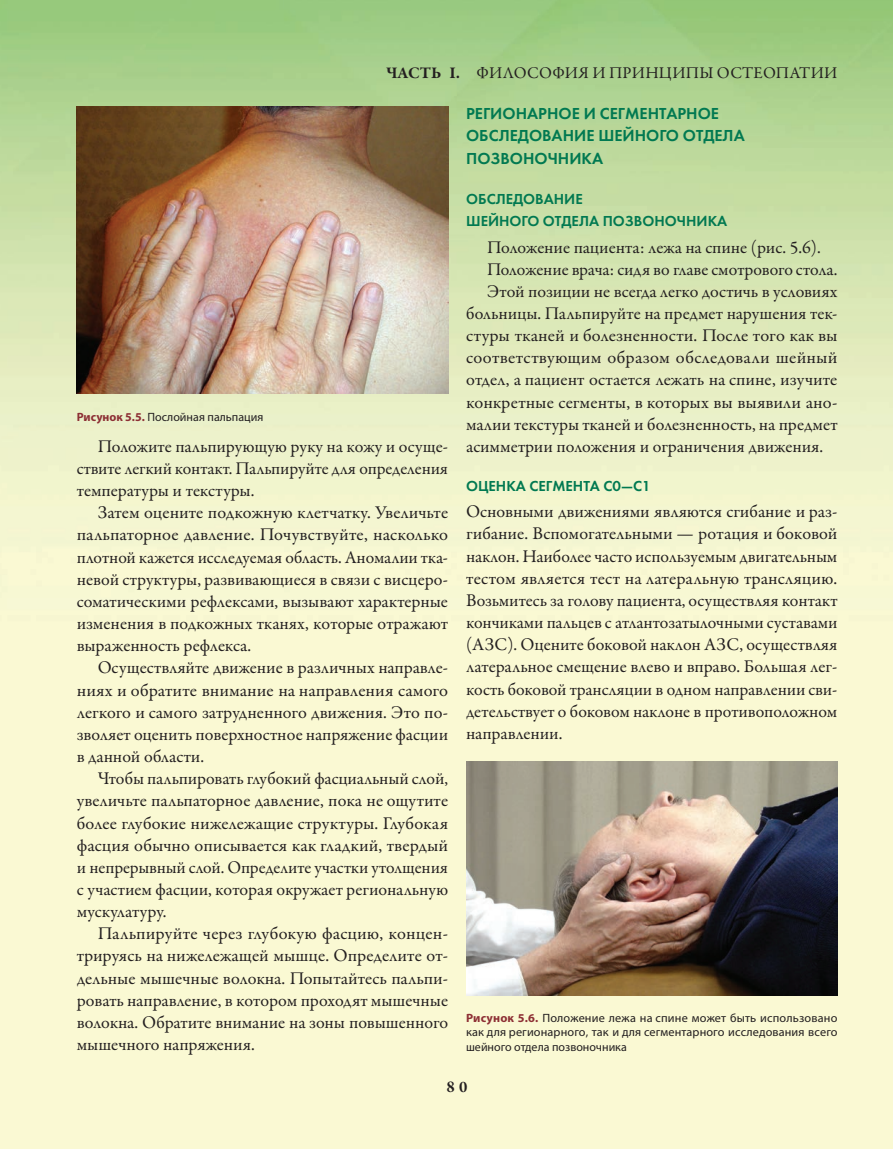
<style>
.page{position:relative;width:893px;height:1149px;background:#fff}
.page>*{position:absolute;margin:0;border:0;box-sizing:border-box;transform-origin:0 0}
.t1{font:18px/22.2px "Garamond Premr Pro";color:#231f20;text-align:justify}
.t2{font:16.5px/22.2px "Futura Demi C";color:#017951}
.t3{font:16.5px "Garamond Premr Pro";letter-spacing:.01em;color:#231f20}
.t4{font:700 16.5px "Garamond Premr Pro";color:#231f20}
.t5{font:15px/22.2px "Futura Demi C";color:#017951}
.t6{font:12px/14.4px "Myriad Pro";color:#231f20;text-align:justify}
.s1{font-weight:700}
.s2{font-weight:700;color:#8d2f34}
</style>
<div class="page">
<img style="left:0;top:0;width:893px;height:1148px">
<img style="left:77px;top:107px;width:371px;height:286px">
<img style="left:466px;top:761px;width:371px;height:233px">
<p class="t3" style="left:386px;top:63px;width:453px"><span class="s1">ЧАСТЬ I.</span> ФИЛОСОФИЯ И ПРИНЦИПЫ ОСТЕОПАТИИ</p>
<p class="t6" style="left:77px;top:409px;width:188px"><span class="s2">Рисунок 5.5.</span> Послойная пальпация</p>
<p class="t1" style="left:77px;top:435px;width:373px;text-indent:21px">Положите пальпирующую руку на кожу и осуще&shy;ствите легкий контакт. Пальпируйте для определения температуры и текстуры.</p>
<p class="t1" style="left:77px;top:502px;width:373px;text-indent:21px">Затем оцените подкожную клетчатку. Увеличьте пальпаторное давление. Почувствуйте, насколько плотной кажется исследуемая область. Аномалии тка&shy;невой структуры, развивающиеся в связи с висцеро&shy;соматическими рефлексами, вызывают характерные изменения в подкожных тканях, которые отражают выраженность рефлекса.</p>
<p class="t1" style="left:77px;top:657px;width:373px;text-indent:21px">Осуществляйте движение в различных направле&shy;ниях и обратите внимание на направления самого легкого и самого затрудненного движения. Это по&shy;зволяет оценить поверхностное напряжение фасции в данной области.</p>
<p class="t1" style="left:77px;top:767px;width:373px;text-indent:21px">Чтобы пальпировать глубокий фасциальный слой, увеличьте пальпаторное давление, пока не ощутите более глубокие нижележащие структуры. Глубокая фасция обычно описывается как гладкий, твердый и непрерывный слой. Определите участки утолщения с участием фасции, которая окружает региональную мускулатуру.</p>
<p class="t1" style="left:77px;top:922px;width:373px;text-indent:21px">Пальпируйте через глубокую фасцию, концен&shy;трируясь на нижележащей мышце. Определите от&shy;дельные мышечные волокна. Попытайтесь пальпи&shy;ровать направление, в котором проходят мышечные волокна. Обратите внимание на зоны повышенного мышечного напряжения.</p>
<p class="t2" style="left:466px;top:103px;width:280px">РЕГИОНАРНОЕ И СЕГМЕНТАРНОЕ<br>ОБСЛЕДОВАНИЕ ШЕЙНОГО ОТДЕЛА<br>ПОЗВОНОЧНИКА</p>
<p class="t5" style="left:466px;top:187px;width:263px">ОБСЛЕДОВАНИЕ<br>ШЕЙНОГО ОТДЕЛА ПОЗВОНОЧНИКА</p>
<p class="t1" style="left:487px;top:236px;width:335px">Положение пациента: лежа на спине (рис. 5.6).</p>
<p class="t1" style="left:487px;top:258px;width:352px">Положение врача: сидя во главе смотрового стола.</p>
<p class="t1" style="left:487px;top:280px;width:352px">Этой позиции не всегда легко достичь в условиях</p>
<p class="t1" style="left:466px;top:302px;width:373px">больницы. Пальпируйте на предмет нарушения тек-</p>
<p class="t1" style="left:466px;top:325px;width:373px">стуры тканей и болезненности. После того как вы</p>
<p class="t1" style="left:466px;top:347px;width:373px">соответствующим образом обследовали шейный</p>
<p class="t1" style="left:466px;top:369px;width:373px">отдел, а пациент остается лежать на спине, изучите</p>
<p class="t1" style="left:466px;top:391px;width:373px">конкретные сегменты, в которых вы выявили ано-</p>
<p class="t1" style="left:466px;top:413px;width:373px">малии текстуры тканей и болезненность, на предмет</p>
<p class="t1" style="left:466px;top:435px;width:359px">асимметрии положения и ограничения движения.</p>
<p class="t5" style="left:466px;top:474px;width:186px">ОЦЕНКА СЕГМЕНТА С0—С1</p>
<p class="t1" style="left:466px;top:501px;width:373px">Основными движениями являются сгибание и раз&shy;гибание. Вспомогательными — ротация и боковой наклон. Наиболее часто используемым двигательным тестом является тест на латеральную трансляцию.<br>Возьмитесь за голову пациента, осуществляя контакт кончиками пальцев с атлантозатылочными суставами (АЗС). Оцените боковой наклон АЗС, осуществляя латеральное смещение влево и вправо. Большая лег&shy;кость боковой трансляции в одном направлении сви&shy;детельствует о боковом наклоне в противоположном направлении.</p>
<p class="t6" style="left:466px;top:1010px;width:373px"><span class="s2">Рисунок 5.6.</span> Положение лежа на спине может быть использовано как для регионарного, так и для сегментарного исследования всего шейного отдела позвоночника</p>
<p class="t4" style="left:447px;top:1076px;width:22px">80</p>
</div>
